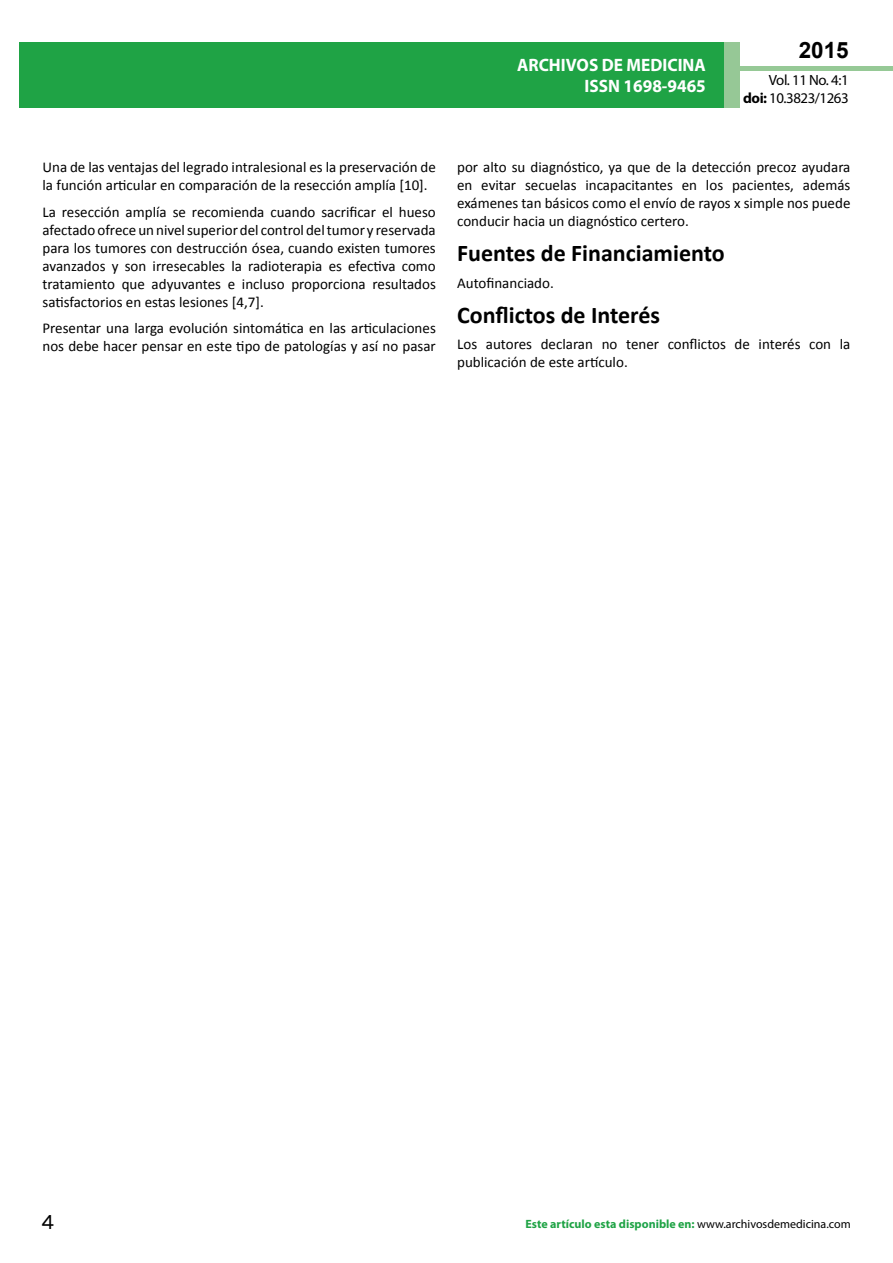
<style>
.page{position:relative;width:893px;height:1263px;background:#fff}
.page>*{position:absolute;margin:0;border:0;box-sizing:border-box;transform-origin:0 0}
.t1{font:25.5px "Tunga";color:#000}
.t2{font:700 24px "Calibri";color:#000}
.t3{font:700 22.5px "Arial";color:#000}
.t4{font:700 18px/21.6px "Myriad Pro";color:#fff;text-align:right;scale:.96 1}
.t5{font:15px/18px "Calibri";color:#000}
.t6{font:14.85px/17.9px "Myriad Pro";letter-spacing:-.03em;color:#000;text-align:right}
.t7{font:700 12px "Myriad Pro";color:#1fa345}
.s1{font-weight:700}
.s2{color:#1da34a}
.s3{font-weight:400;color:#000}
</style>
<div class="page">
<div style="left:722px;top:66px;width:171px;height:5px;background:#96c996"></div>
<div style="left:19px;top:42px;width:706px;height:66px;background:#1fa345"></div>
<div style="left:725px;top:42px;width:15px;height:66px;background:#96c896"></div>
<p class="t4" style="left:517px;top:53px;width:198px">ARCHIVOS DE MEDICINA<br>ISSN 1698-9465</p>
<h3 class="t3" style="left:799px;top:35px;width:52px">2015</h3>
<p class="t6" style="left:743px;top:71px;width:107px">Vol. 11 No. 4:1 <span class="s1">doi:</span> 10.3823/1263</p>
<p class="t5" style="left:43px;top:158px;width:395px">Una de las ventajas del legrado intralesional es la preservación de la función articular en comparación de la resección amplía [10].</p>
<p class="t5" style="left:43px;top:203px;width:395px;text-align:justify">La resección amplía se recomienda cuando sacrificar el hueso afectado ofrece un nivel superior del control del tumor y reservada para los tumores con destrucción ósea, cuando existen tumores avanzados y son irresecables la radioterapia es efectiva como tratamiento que adyuvantes e incluso proporciona resultados satisfactorios en estas lesiones [4,7].</p>
<p class="t5" style="left:43px;top:319px;width:395px">Presentar una larga evolución sintomática en las articulaciones nos debe hacer pensar en este tipo de patologías y así no pasar</p>
<p class="t5" style="left:457px;top:158px;width:395px;text-align:justify">por alto su diagnóstico, ya que de la detección precoz ayudara en evitar secuelas incapacitantes en los pacientes, además exámenes tan básicos como el envío de rayos x simple nos puede conducir hacia un diagnóstico certero.</p>
<h2 class="t2" style="left:457px;top:238px;width:269px">Fuentes de Financiamiento</h2>
<p class="t5" style="left:457px;top:274px;width:98px">Autofinanciado.</p>
<h2 class="t2" style="left:457px;top:299px;width:205px">Conflictos de Interés</h2>
<p class="t5" style="left:457px;top:335px;width:395px">Los autores declaran no tener conflictos de interés con la publicación de este artículo.</p>
<h1 class="t1" style="left:41px;top:1205px;width:15px">4</h1>
<p class="t7" style="left:525px;top:1216px;width:327px">Este artículo esta disp<span class="s2">oni</span>ble en: <span class="s3">www.archivosdemedicina.com</span></p>
</div>
